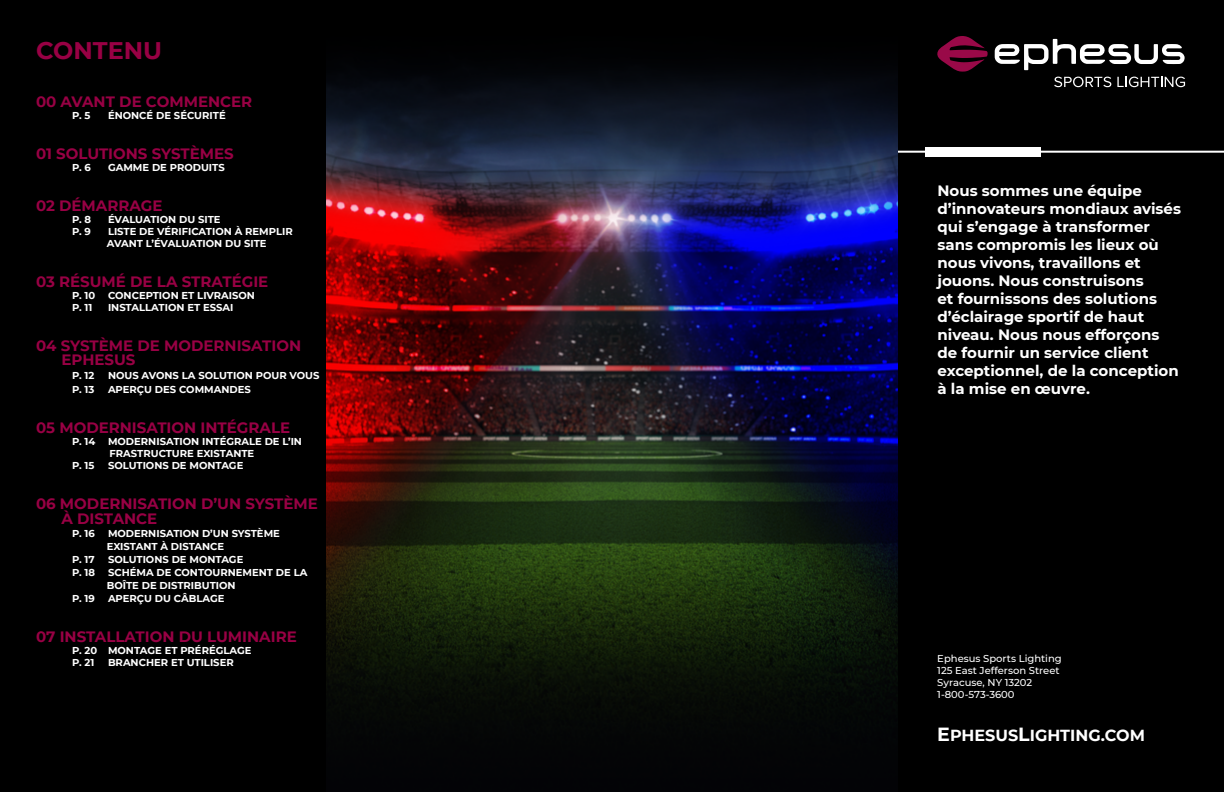
<style>
.page{position:relative;width:1224px;height:792px;background:#fff}
.page>*{position:absolute;margin:0;border:0;box-sizing:border-box;transform-origin:0 0}
.t1{font:700 24px "Montserrat";color:#980044}
.t2{font:700 16px "Montserrat";color:#fff}
.t3{font:700 15px/18px "Montserrat";color:#fff}
.t4{font:700 15px/14px "Montserrat";color:#980044}
.t5{font:700 10px/12px "Montserrat";color:#fff}
.t6{font:500 10px/12px "Montserrat";color:#fff}
.s1{font-size:19px}
</style>
<div class="page">
<img style="left:326px;top:36px;width:572px;height:756px">
<div style="left:236px;top:0;width:711px;height:36px;background:#000"></div>
<div style="left:0;top:0;width:326px;height:792px;background:#000"></div>
<div style="left:898px;top:0;width:326px;height:792px;background:#000"></div>
<svg style="left:937px;top:36px;width:51px;height:36px"></svg>
<svg style="left:995px;top:39px;width:190px;height:31px"></svg>
<svg style="left:1054px;top:77px;width:57px;height:10px"></svg>
<svg style="left:1117px;top:77px;width:68px;height:10px"></svg>
<hr style="left:898px;top:151px;width:326px;height:2px;background:#fff">
<div style="left:925px;top:147px;width:116px;height:9px;background:#fff"></div>
<h1 class="t1" style="left:36px;top:33px;width:128px">CONTENU</h1>
<h3 class="t4" style="left:36px;top:94px;width:218px">00 AVANT DE COMMENCER</h3>
<p class="t5" style="left:72px;top:109px;width:20px">P. 5</p>
<p class="t5" style="left:108px;top:109px;width:119px">ÉNONCÉ DE SÉCURITÉ</p>
<h3 class="t4" style="left:36px;top:146px;width:199px">01 SOLUTIONS SYSTÈMES</h3>
<p class="t5" style="left:72px;top:161px;width:20px">P. 6</p>
<p class="t5" style="left:108px;top:161px;width:118px">GAMME DE PRODUITS</p>
<h3 class="t4" style="left:36px;top:198px;width:128px">02 DÉMARRAGE</h3>
<p class="t5" style="left:72px;top:213px;width:21px">P. 8</p>
<p class="t5" style="left:108px;top:213px;width:114px">ÉVALUATION DU SITE</p>
<p class="t5" style="left:72px;top:225px;width:20px">P. 9</p>
<p class="t5" style="left:107px;top:225px;width:187px">LISTE DE VÉRIFICATION À REMPLIR<br>AVANT L’ÉVALUATION DU SITE</p>
<h3 class="t4" style="left:36px;top:274px;width:234px">03 RÉSUMÉ DE LA STRATÉGIE</h3>
<p class="t5" style="left:72px;top:289px;width:25px">P. 10</p>
<p class="t5" style="left:108px;top:289px;width:149px">CONCEPTION ET LIVRAISON</p>
<p class="t5" style="left:72px;top:301px;width:22px">P. 11</p>
<p class="t5" style="left:108px;top:301px;width:127px">INSTALLATION ET ESSAI</p>
<h3 class="t4" style="left:61px;top:338px;width:241px;text-indent:-25px">04 SYSTÈME DE MODERNISATION<br>EPHESUS</h3>
<p class="t5" style="left:72px;top:369px;width:24px">P. 12</p>
<p class="t5" style="left:108px;top:369px;width:213px">NOUS AVONS LA SOLUTION POUR VOUS</p>
<p class="t5" style="left:72px;top:383px;width:24px">P. 13</p>
<p class="t5" style="left:108px;top:383px;width:144px">APERÇU DES COMMANDES</p>
<h3 class="t4" style="left:36px;top:420px;width:256px">05 MODERNISATION INTÉGRALE</h3>
<p class="t5" style="left:72px;top:435px;width:25px">P. 14</p>
<p class="t5" style="left:108px;top:435px;width:196px">MODERNISATION INTÉGRALE DE L’IN<br>FRASTRUCTURE EXISTANTE</p>
<p class="t5" style="left:72px;top:459px;width:24px">P. 15</p>
<p class="t5" style="left:108px;top:459px;width:137px">SOLUTIONS DE MONTAGE</p>
<h3 class="t4" style="left:61px;top:495px;width:258px;line-height:15px;text-indent:-25px">06 MODERNISATION D’UN SYSTÈME<br>À DISTANCE</h3>
<p class="t5" style="left:72px;top:527px;width:24px">P. 16</p>
<p class="t5" style="left:107px;top:526px;width:175px;line-height:13px">MODERNISATION D’UN SYSTÈME<br>EXISTANT À DISTANCE</p>
<p class="t5" style="left:72px;top:553px;width:24px">P. 17</p>
<p class="t5" style="left:108px;top:553px;width:137px">SOLUTIONS DE MONTAGE</p>
<p class="t5" style="left:72px;top:566px;width:25px">P. 18</p>
<p class="t5" style="left:107px;top:565px;width:202px;line-height:13px">SCHÉMA DE CONTOURNEMENT DE LA<br>BOÎTE DE DISTRIBUTION</p>
<p class="t5" style="left:72px;top:592px;width:24px">P. 19</p>
<p class="t5" style="left:108px;top:592px;width:118px">APERÇU DU CÂBLAGE</p>
<h3 class="t4" style="left:36px;top:629px;width:262px">07 INSTALLATION DU LUMINAIRE</h3>
<p class="t5" style="left:72px;top:644px;width:181px">P. 20 MONTAGE ET PRÉRÉGLAGE<br>P. 21</p>
<p class="t5" style="left:108px;top:656px;width:127px">BRANCHER ET UTILISER</p>
<p class="t3" style="left:937px;top:181px;width:245px">Nous sommes une équipe d’innovateurs mondiaux avisés qui s’engage à transformer sans compromis les lieux où nous vivons, travaillons et jouons. Nous construisons<br>et fournissons des solutions d’éclairage sportif de haut niveau. Nous nous efforçons de fournir un service client exceptionnel, de la conception à la mise en œuvre.</p>
<p class="t6" style="left:937px;top:653px;width:126px">Ephesus Sports Lighting<br>125 East Jefferson Street<br>Syracuse, NY 13202<br>1-800-573-3600</p>
<h2 class="t2" style="left:937px;top:724px;width:209px"><span class="s1">E</span>PHESUS<span class="s1">L</span>IGHTING.COM</h2>
</div>
